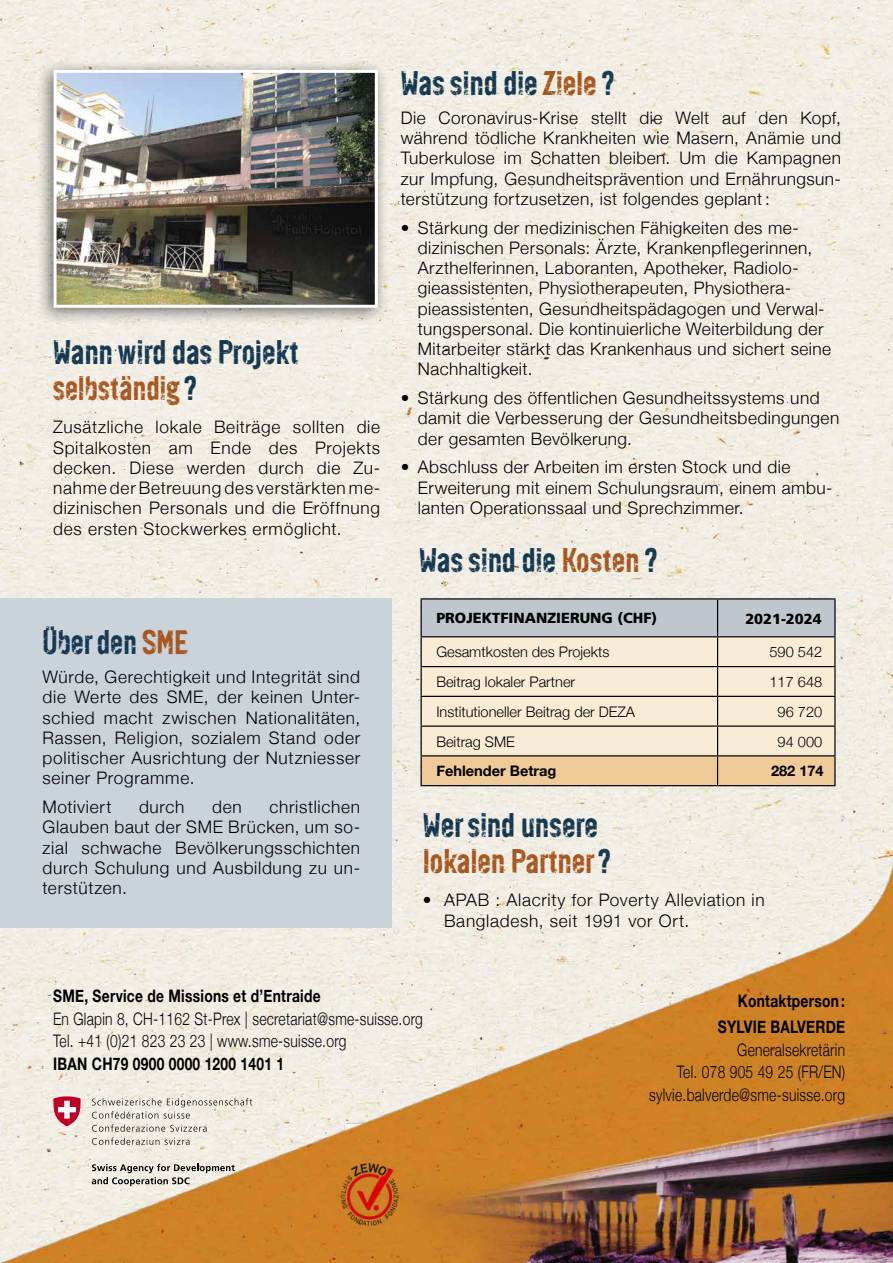
<style>
.page{position:relative;width:893px;height:1263px;background:#fff}
.page>*{position:absolute;margin:0;border:0;box-sizing:border-box;transform-origin:0 0}
.t1{font:34.5px/36px "Haastkiwi";letter-spacing:-.005em;color:#153851}
.t2{font:34.5px "Haastkiwi";letter-spacing:-.005em;color:#153851;scale:.96 1}
.t3{font:300 17.25px/20.2px "Helvetica Neue";letter-spacing:.025em;color:#000;text-align:justify}
.t4{font:300 17.25px/22.5px "Helvetica Neue";letter-spacing:.025em;color:#000;text-align:right;scale:.8 1}
.t5{font:700 17.25px/26.7px "Helvetica Neue";letter-spacing:.02em;color:#000;text-align:right;scale:.8 1}
.t6{font:300 17.25px "Helvetica Neue";letter-spacing:.045em;color:#000}
.t7{font:300 14.55px "Helvetica Neue";color:#000}
.t8{font:14.55px "Frutiger LT 75 Blk";color:#000}
.t9{font:700 14.55px "Helvetica Neue";color:#000}
.s1{color:#a7571f}
</style>
<div class="page">
<img style="left:0;top:0;width:893px;height:823px">
<img style="left:0;top:823px;width:893px;height:440px">
<img style="left:339px;top:1161px;width:60px;height:65px">
<svg style="left:92px;top:1098px;width:160px;height:20px;background:#d7d3cb"></svg>
<svg style="left:92px;top:1124px;width:115px;height:21px;background:#d4d1c8"></svg>
<svg style="left:92px;top:1164px;width:143px;height:22px;background:#beb6aa"></svg>
<svg style="left:53px;top:1096px;width:28px;height:30px"></svg>
<div style="left:36px;top:59px;width:353px;height:266px;background:#000;opacity:.54"></div>
<img style="left:58px;top:74px;width:316px;height:230px">
<div style="left:54px;top:70px;width:324px;height:238px;border:3px solid #fff"></div>
<hr style="left:421px;top:598px;width:297px;height:1px;background:#000">
<hr style="left:718px;top:598px;width:118px;height:1px;background:#000">
<hr style="left:834px;top:599px;width:2px;height:37px;background:#000">
<hr style="left:718px;top:636px;width:118px;height:1px;background:#000">
<hr style="left:834px;top:637px;width:2px;height:29px;background:#000">
<hr style="left:718px;top:666px;width:118px;height:1px;background:#000">
<hr style="left:834px;top:667px;width:2px;height:29px;background:#000">
<hr style="left:718px;top:696px;width:118px;height:1px;background:#000">
<hr style="left:834px;top:697px;width:2px;height:28px;background:#000">
<hr style="left:718px;top:725px;width:118px;height:2px;background:#000">
<hr style="left:834px;top:727px;width:2px;height:28px;background:#000">
<hr style="left:718px;top:755px;width:118px;height:1px;background:#000">
<svg style="left:421px;top:599px;width:414px;height:186px;background:#e0d5c2"></svg>
<hr style="left:834px;top:756px;width:2px;height:29px;background:#000">
<hr style="left:421px;top:785px;width:297px;height:1px;background:#000">
<hr style="left:718px;top:785px;width:118px;height:1px;background:#000">
<div style="left:0;top:598px;width:391px;height:329px;background:#cad2da"></div>
<h1 class="t1" style="left:53px;top:333px;width:247px">Wann wird das Projekt <span class="s1">selbst¨andig</span>?</h1>
<p class="t3" style="left:53px;top:417px;width:329px">Zusätzliche lokale Beiträge sollten die Spitalkosten am Ende des Projekts decken. Diese werden durch die Zu&shy;nahme der Betreuung des verstärkten me&shy;dizinischen Personals und die Eröffnung des ersten Stockwerkes ermöglicht.</p>
<h1 class="t2" style="left:43px;top:623px;width:152px">Über den <span class="s1">SME</span></h1>
<p class="t3" style="left:43px;top:666px;width:319px">Würde, Gerechtigkeit und Integrität sind die Werte des SME, der keinen Unter&shy;schied macht zwischen Nationalitäten, Rassen, Religion, sozialem Stand oder politischer Ausrichtung der Nutzniesser seiner Programme.</p>
<p class="t6" style="left:43px;top:796px;width:70px">Motiviert</p>
<p class="t3" style="left:139px;top:796px;width:47px">durch</p>
<p class="t3" style="left:212px;top:796px;width:31px">den</p>
<p class="t3" style="left:43px;top:796px;width:319px;text-indent:227px">christlichen Glauben baut der SME Brücken, um so&shy;zial schwache Bevölkerungsschichten durch Schulung und Ausbildung zu un&shy;terstützen.</p>
<h1 class="t1" style="left:401px;top:64px;width:214px">Was sind die <span class="s1">Ziele</span>?</h1>
<p class="t3" style="left:401px;top:107px;width:442px">Die Coronavirus-Krise stellt die Welt auf den Kopf, während tödliche Krankheiten wie Masern, Anämie und Tuberkulose im Schatten bleiben. Um die Kampagnen zur Impfung, Gesundheitsprävention und Ernährungsun&shy;terstützung fortzusetzen, ist folgendes geplant :</p>
<p class="t3" style="left:418px;top:217px;width:415px;text-align:left;text-indent:-17px">• Stärkung der medizinischen Fähigkeiten des me&shy;dizinischen Personals: Ärzte, Krankenpflegerinnen, Arzthelferinnen, Laboranten, Apotheker, Radiolo&shy;gieassistenten, Physiotherapeuten, Physiothera&shy;pieassistenten, Gesundheitspädagogen und Verwal&shy;tungspersonal. Die kontinuierliche Weiterbildung der Mitarbeiter stärkt das Krankenhaus und sichert seine Nachhaltigkeit.</p>
<p class="t3" style="left:418px;top:388px;width:423px;text-align:left;text-indent:-17px">• Stärkung des öffentlichen Gesundheitssystems und damit die Verbesserung der Gesundheitsbedingungen der gesamten Bevölkerung.</p>
<p class="t3" style="left:418px;top:457px;width:416px;text-align:left;text-indent:-17px">• Abschluss der Arbeiten im ersten Stock und die<br>Erweiterung mit einem Schulungsraum, einem ambu&shy;lanten Operationssaal und Sprechzimmer.</p>
<h1 class="t1" style="left:419px;top:541px;width:239px">Was sind die <span class="s1">Kosten</span> ?</h1>
<p class="t8" style="left:436px;top:609px;width:222px">PROJEKTFINANZIERUNG (CHF)</p>
<p class="t8" style="left:745px;top:610px;width:78px">2021-2024</p>
<p class="t7" style="left:436px;top:643px;width:175px">Gesamtkosten des Projekts</p>
<p class="t7" style="left:769px;top:643px;width:54px">590 542</p>
<p class="t7" style="left:436px;top:673px;width:140px">Beitrag lokaler Partner</p>
<p class="t7" style="left:769px;top:673px;width:54px">117 648</p>
<p class="t7" style="left:436px;top:703px;width:200px">Institutioneller Beitrag der DEZA</p>
<p class="t7" style="left:778px;top:703px;width:46px">96 720</p>
<p class="t7" style="left:436px;top:732px;width:80px">Beitrag SME</p>
<p class="t7" style="left:778px;top:732px;width:46px">94 000</p>
<p class="t9" style="left:436px;top:760px;width:122px">Fehlender Betrag</p>
<p class="t9" style="left:771px;top:760px;width:54px">282 174</p>
<h1 class="t1" style="left:423px;top:806px;width:189px">Wer sind unsere <span class="s1">lokalen Partner</span>?</h1>
<p class="t3" style="left:444px;top:890px;width:322px;text-indent:-21px">• APAB : Alacrity for Poverty Alleviation in<br>Bangladesh, seit 1991 vor Ort.</p>
<p class="t5" style="left:53px;top:983px;width:336px">SME, Service de Missions et d’Entraide</p>
<p class="t4" style="left:53px;top:1007px;width:464px;text-align:left">En Glapin 8, CH-1162 St-Prex | secretariat@sme-suisse.org<br>Tel. +41 (0)21 823 23 23 | www.sme-suisse.org</p>
<p class="t5" style="left:53px;top:1051px;width:290px">IBAN CH79 0900 0000 1200 1401 1</p>
<p class="t5" style="left:718px;top:987px;width:161px">Kontaktperson :<br>SYLVIE BALVERDE</p>
<p class="t4" style="left:649px;top:1038px;width:246px">Generalsekretärin<br>Tel. 078 905 49 25 (FR/EN) sylvie.balverde@sme-suisse.org</p>
</div>
